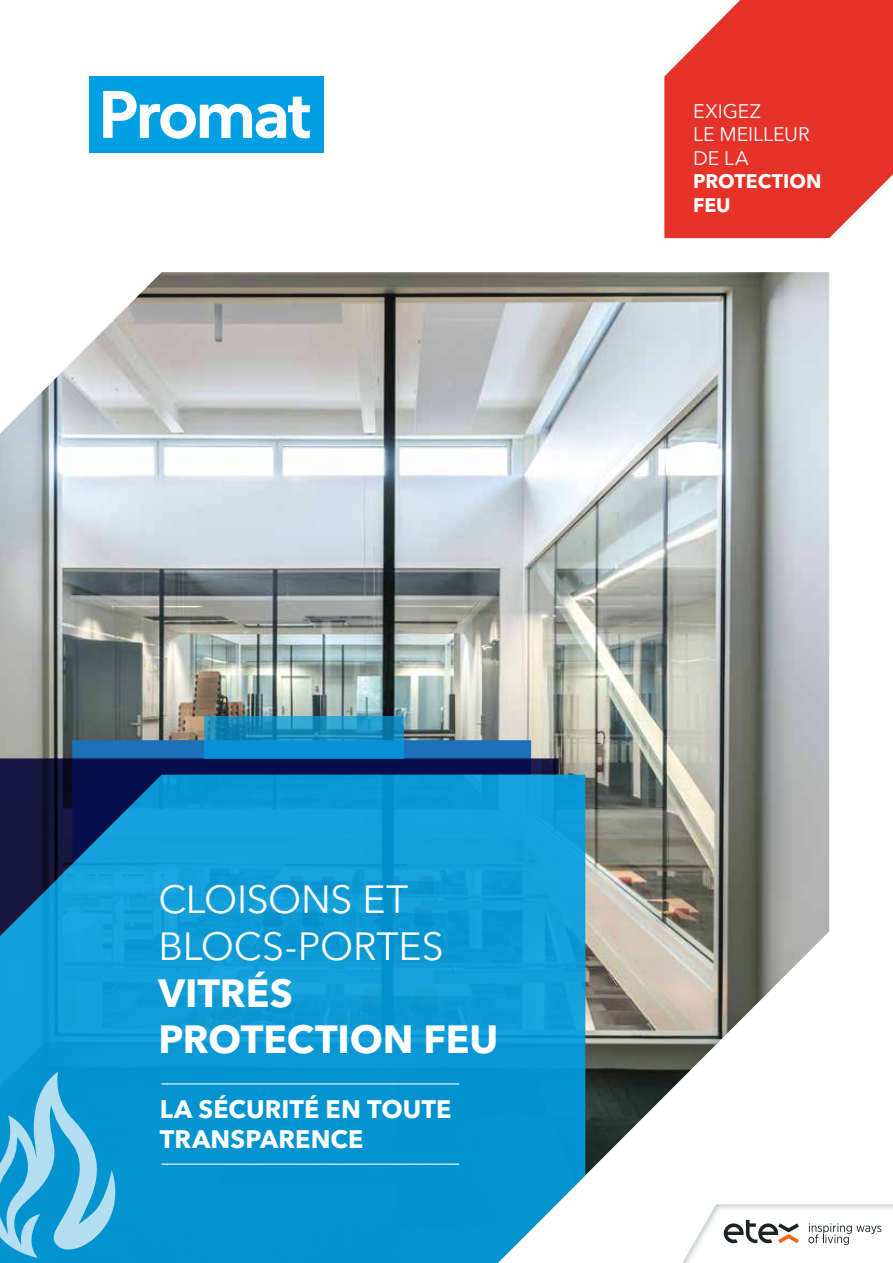
<style>
.page{position:relative;width:893px;height:1263px;background:#fff}
.page>*{position:absolute;margin:0;border:0;box-sizing:border-box;transform-origin:0 0}
.t1{font:39px/46.8px "Avenir Next W1 G";letter-spacing:-.005em;color:#fff}
.t2{font:700 39px/46.8px "Avenir Next W1 G";letter-spacing:-.005em;color:#fff}
.t3{font:700 25.2px/30px "Avenir Next W1 G";color:#fff}
.t4{font:19.5px/23.4px "Avenir Next W1 G";color:#fff}
.t5{font:700 19.5px/23.4px "Avenir Next W1 G";color:#fff}
</style>
<div class="page">
<img style="left:0;top:272px;width:829px;height:904px">
<svg style="left:664px;top:0;width:229px;height:238px;fill:#e63329"></svg>
<div style="left:89px;top:77px;width:235px;height:76px;background:#009fe3"></div>
<svg style="left:103px;top:91px;width:207px;height:48px"></svg>
<svg style="left:682px;top:1204px;width:211px;height:59px"></svg>
<div style="left:72px;top:740px;width:459px;height:18px;background:#1d71b8"></div>
<svg style="left:0;top:775px;width:585px;height:488px;fill:#0594d1"></svg>
<svg style="left:0;top:758px;width:559px;height:178px;fill:#129cd7"></svg>
<svg style="left:204px;top:716px;width:200px;height:42px"></svg>
<hr style="left:162px;top:1083px;width:297px;height:1px;background:#fff">
<hr style="left:162px;top:1163px;width:297px;height:2px;background:#fff">
<svg style="left:0;top:1071px;width:117px;height:187px"></svg>
<p class="t4" style="left:693px;top:99px;width:118px">EXIGEZ<br>LE MEILLEUR<br>DE LA</p>
<p class="t5" style="left:693px;top:169px;width:130px">PROTECTION<br>FEU</p>
<h1 class="t1" style="left:158px;top:876px;width:287px">CLOISONS ET<br>BLOCS-PORTES</h1>
<h1 class="t2" style="left:158px;top:969px;width:341px">VITRÉS<br>PROTECTION FEU</h1>
<p class="t3" style="left:160px;top:1094px;width:293px">LA SÉCURITÉ EN TOUTE<br>TRANSPARENCE</p>
</div>
